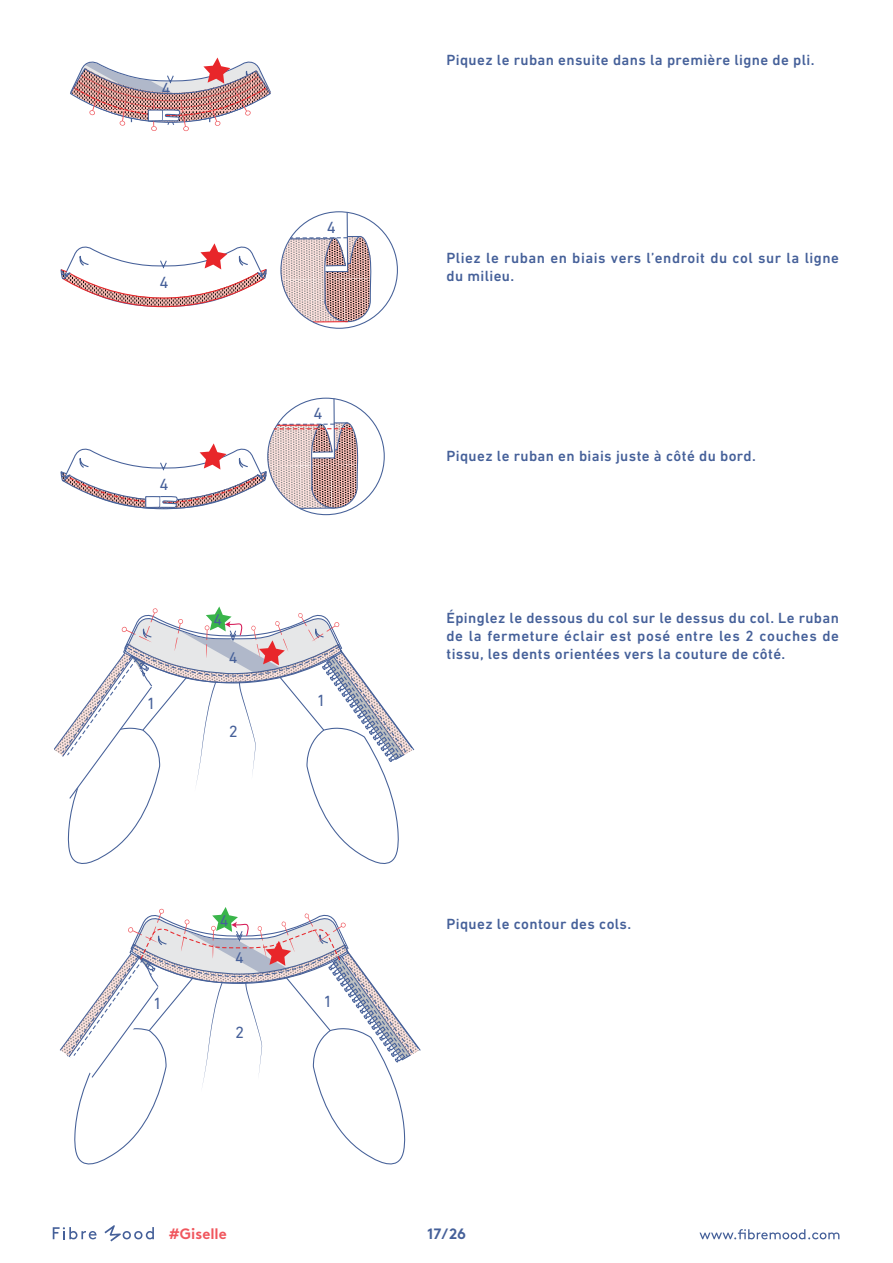
<style>
.page{position:relative;width:893px;height:1263px;background:#fff}
.page>*{position:absolute;margin:0;border:0;box-sizing:border-box;transform-origin:0 0}
.t1{font:16.5px "DIN Next LT Pro";color:#466099}
.t2{font:15.75px "DIN Next LT Pro";color:#466099}
.t3{font:500 15px/18px "DIN Next LT Pro";letter-spacing:.025em;color:#456099}
.t4{font:700 15px "Brown";color:#f0565d}
.t5{font:700 15px "Brown";color:#456099}
</style>
<div class="page">
<svg style="left:699px;top:1229px;width:140px;height:10px"></svg>
<svg style="left:70px;top:58px;width:201px;height:73px"></svg>
<svg style="left:281px;top:211px;width:90px;height:112px"></svg>
<svg style="left:60px;top:243px;width:207px;height:64px"></svg>
<svg style="left:60px;top:398px;width:298px;height:111px"></svg>
<svg style="left:54px;top:606px;width:361px;height:258px"></svg>
<svg style="left:60px;top:907px;width:361px;height:258px"></svg>
<svg style="left:53px;top:1227px;width:44px;height:12px"></svg>
<svg style="left:104px;top:1225px;width:50px;height:16px"></svg>
<p class="t1" style="left:162px;top:79px;width:11px">4</p>
<p class="t1" style="left:160px;top:273px;width:11px">4</p>
<p class="t1" style="left:160px;top:475px;width:11px">4</p>
<p class="t2" style="left:213px;top:611px;width:10px">4</p>
<p class="t2" style="left:229px;top:649px;width:10px">4</p>
<p class="t1" style="left:327px;top:218px;width:11px">4</p>
<p class="t1" style="left:314px;top:404px;width:11px">4</p>
<p class="t1" style="left:147px;top:694px;width:11px">1</p>
<p class="t1" style="left:317px;top:691px;width:11px">1</p>
<p class="t1" style="left:229px;top:722px;width:11px">2</p>
<p class="t2" style="left:220px;top:911px;width:10px">4</p>
<p class="t2" style="left:235px;top:949px;width:10px">4</p>
<p class="t1" style="left:153px;top:994px;width:11px">1</p>
<p class="t1" style="left:323px;top:991px;width:11px">1</p>
<p class="t1" style="left:235px;top:1022px;width:11px">2</p>
<p class="t3" style="left:446px;top:51px;width:370px">Piquez le ruban ensuite dans la première ligne de pli.</p>
<p class="t3" style="left:446px;top:249px;width:394px">Pliez le ruban en biais vers l’endroit du col sur la ligne du milieu.</p>
<p class="t3" style="left:446px;top:447px;width:311px">Piquez le ruban en biais juste à côté du bord.</p>
<p class="t3" style="left:446px;top:609px;width:394px;text-align:justify">Épinglez le dessous du col sur le dessus du col. Le ruban de la fermeture éclair est posé entre les 2 couches de tissu, les dents orientées vers la couture de côté.</p>
<p class="t3" style="left:446px;top:915px;width:186px">Piquez le contour des cols.</p>
<p class="t4" style="left:169px;top:1222px;width:59px">#Giselle</p>
<p class="t5" style="left:427px;top:1221px;width:40px">17/26</p>
</div>
